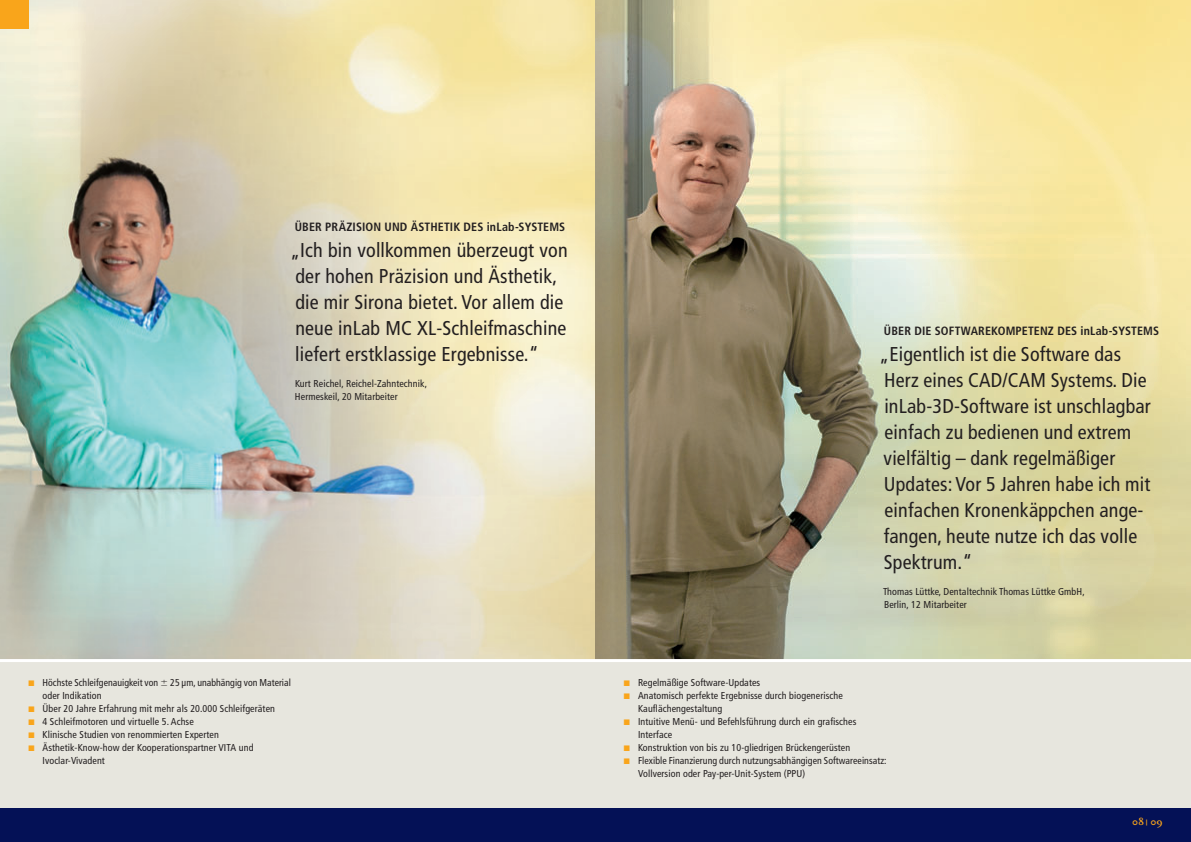
<style>
.page{position:relative;width:1191px;height:842px;background:#fff}
.page>*{position:absolute;margin:0;border:0;box-sizing:border-box;transform-origin:0 0}
.t1{font:condensed 20px/26px "Frutiger";letter-spacing:.01em;color:#231f20}
.t2{font:700 condensed 12px "Frutiger";letter-spacing:.01em;color:#231f20}
.t3{font:condensed 10px/13px "Frutiger";letter-spacing:.01em;color:#231f20}
.t4{font:700 10px "Scala";color:#f9a51b}
.s1{color:#f9a51b}
.s2{font-size:6px}
</style>
<div class="page">
<div style="left:0;top:808px;width:595px;height:34px;background:#041156"></div>
<div style="left:595px;top:808px;width:596px;height:34px;background:#041156"></div>
<img style="left:0;top:0;width:1191px;height:659px">
<div style="left:0;top:0;width:28px;height:28px;background:#f9a51b"></div>
<div style="left:0;top:660px;width:1191px;height:148px;background:#e7e6de"></div>
<hr style="left:0;top:659px;width:1191px;height:3px;background:#fff">
<p class="t2" style="left:295px;top:222px;width:272px">ÜBER PRÄZISION UND ÄSTHETIK DES inLab-SYSTEMS</p>
<h1 class="t1" style="left:290px;top:239px;width:279px">„Ich bin vollkommen überzeugt von der hohen Präzision und Ästhetik, die mir Sirona bietet. Vor allem die neue inLab MC XL-Schleifmaschine liefert erstklassige Ergebnisse.“</h1>
<p class="t3" style="left:295px;top:378px;width:134px">Kurt Reichel, Reichel-Zahntechnik,<br>Hermeskeil, 20 Mitarbeiter</p>
<p class="t3" style="left:43px;top:677px;width:250px;text-indent:-14px"><span class="s1">■</span> Höchste Schleifgenauigkeit von 25 µm, unabhängig von Ma terial oder Indikation</p>
<p class="t3" style="left:28px;top:703px;width:248px"><span class="s1">■</span> Über 20 Jahre Erfahrung mit mehr als 20.000 Schleifgeräten</p>
<p class="t3" style="left:28px;top:716px;width:167px"><span class="s1">■</span> 4 Schleifmotoren und virtuelle 5. Achse</p>
<p class="t3" style="left:28px;top:729px;width:192px"><span class="s1">■</span> Klinische Studien von renommierten Experten</p>
<p class="t3" style="left:43px;top:742px;width:212px;text-indent:-14px"><span class="s1">■</span> Ästhetik-Know-how der Kooperationspartner VITA und<br>Ivoclar-Vivadent</p>
<p class="t2" style="left:884px;top:326px;width:276px">ÜBER DIE SOFTWAREKOMPETENZ DES inLab-SYSTEMS</p>
<p class="t1" style="left:879px;top:343px;width:273px">„Eigentlich ist die Software das<br>Herz eines CAD/CAM Systems. Die inLab-3D-Soft ware ist unschlagbar einfach zu bedienen und extrem vielfältig – dank regelmäßiger<br>Updates: Vor 5 Jahren habe ich mit einfachen Kronen käppchen ange&shy;fangen, heute nutze ich das volle<br>Spektrum.“</p>
<p class="t3" style="left:883px;top:586px;width:203px">Thomas Lüttke, Dentaltechnik Thomas Lüttke GmbH,<br>Berlin, 12 Mitarbeiter</p>
<p class="t3" style="left:624px;top:677px;width:138px"><span class="s1">■</span> Regelmäßige Software-Updates</p>
<p class="t3" style="left:638px;top:690px;width:206px;text-indent:-14px"><span class="s1">■</span> Anatomisch perfekte Ergebnisse durch biogenerische<br>Kauflächengestaltung</p>
<p class="t3" style="left:638px;top:716px;width:220px;text-indent:-14px"><span class="s1">■</span> Intuitive Menü- und Befehlsführung durch ein grafisches<br>Interface</p>
<p class="t3" style="left:624px;top:742px;width:228px"><span class="s1">■</span> Konstruktion von bis zu 10-gliedrigen Brückengerüsten</p>
<p class="t3" style="left:638px;top:755px;width:250px;text-indent:-14px"><span class="s1">■</span> Flexible Finanzierung durch nutzungsabhängigen Softwareeinsatz:<br>Vollversion oder Pay-per-Unit-System (PPU)</p>
<p class="t4" style="left:1132px;top:818px;width:32px">08 <span class="s2">|</span> 09</p>
</div>
